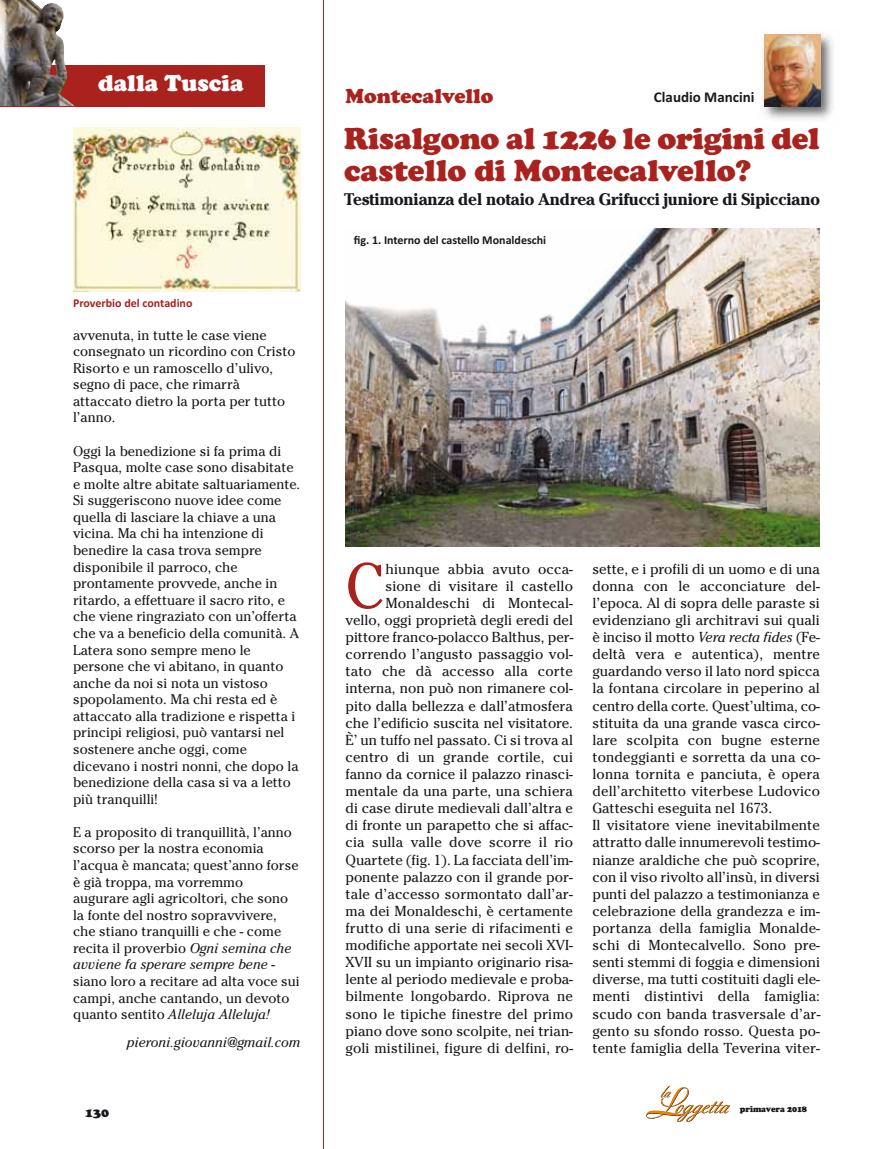
<style>
.page{position:relative;width:893px;height:1149px;background:#fff}
.page>*{position:absolute;margin:0;border:0;box-sizing:border-box;transform-origin:0 0}
.t1{font:62.4px "Cheltenham S Si";color:#a9221e}
.t2{font:900 31.5px/32.1px "Cooper";letter-spacing:-.005em;color:#a9221e}
.t3{font:900 24px "Cooper";color:#fff}
.t4{font:900 21px "Cooper";color:#a9221e}
.t5{font:700 16.5px "Cheltenham S Si";letter-spacing:-.01em;color:#1a171c}
.t6{font:700 15px "Calibri";color:#1a171c}
.t7{font:14.25px/17.1px "Cheltenham S Si";color:#1a171c;text-align:right}
.t8{font:13.8px/16.5px "Cheltenham S Si";color:#1a171c}
.t9{font:italic 13.8px "Cheltenham S Si";color:#1a171c}
.t10{font:900 13.5px "Cooper";color:#1a171c}
.t11{font:700 12px "Calibri";color:#1a171c}
.t12{font:700 12px "Calibri";color:#a9221e}
.t13{font:900 9px "Cooper";color:#1a171c;scale:.95 1}
.s1{font-style:italic}
</style>
<div class="page">
<img style="left:763px;top:34px;width:70px;height:85px">
<img style="left:765px;top:34px;width:55px;height:72px">
<div style="left:0;top:65px;width:265px;height:41px;background:#a9221e"></div>
<img style="left:0;top:0;width:65px;height:65px">
<img style="left:0;top:65px;width:75px;height:41px">
<svg style="left:646px;top:1085px;width:84px;height:36px"></svg>
<img style="left:73px;top:128px;width:227px;height:164px">
<img style="left:345px;top:228px;width:475px;height:318px">
<hr style="left:324px;top:0;width:1px;height:1148px;background:#a9221e">
<h3 class="t3" style="left:98px;top:75px;width:147px">dalla Tuscia</h3>
<p class="t12" style="left:73px;top:298px;width:121px">Proverbio del contadino</p>
<p class="t8" style="left:73px;top:328px;width:224px">avvenuta, in tutte le case viene consegnato un ricordino con Cristo<br>Risorto e un ramoscello d’ulivo, segno di pace, che rimarrà attaccato dietro la porta per tutto l’anno.</p>
<p class="t8" style="left:73px;top:444px;width:229px">Oggi la benedizione si fa prima di<br>Pasqua, molte case sono disabitate e molte altre abitate saltuariamente.<br>Si suggeriscono nuove idee come quella di lasciare la chiave a una vicina. Ma chi ha intenzione di benedire la casa trova sempre disponibile il parroco, che prontamente provvede, anche in ritardo, a effettuare il sacro rito, e che viene ringraziato con un’offerta che va a beneficio della comunità. A<br>Latera sono sempre meno le persone che vi abitano, in quanto anche da noi si nota un vistoso spopolamento. Ma chi resta ed è attaccato alla tradizione e rispetta i principi religiosi, può vantarsi nel sostenere anche oggi, come dicevano i nostri nonni, che dopo la benedizione della casa si va a letto più tranquilli!</p>
<p class="t8" style="left:73px;top:824px;width:228px">E a proposito di tranquillità, l’anno scorso per la nostra economia l’acqua è mancata; quest’anno forse è già troppa, ma vorremmo augurare agli agricoltori, che sono la fonte del nostro sopravvivere, che stiano tranquilli e che - come recita il proverbio <span class="s1">Ogni semina che avviene fa sperare sempre bene</span> - siano loro a recitare ad alta voce sui campi, anche cantando, un devoto quanto sentito <span class="s1">Alleluja Alleluja!</span></p>
<p class="t9" style="left:127px;top:1036px;width:175px">pieroni.giovanni@gmail.com</p>
<p class="t10" style="left:85px;top:1107px;width:26px">130</p>
<h3 class="t4" style="left:345px;top:89px;width:149px">Montecalvello</h3>
<p class="t6" style="left:654px;top:91px;width:102px">Claudio Mancini</p>
<h2 class="t2" style="left:344px;top:125px;width:477px">Risalgono al 1226 le origini del castello di Montecalvello?</h2>
<p class="t5" style="left:344px;top:193px;width:477px">Testimonianza del notaio Andrea Grifucci juniore di Sipicciano</p>
<p class="t11" style="left:354px;top:236px;width:194px">fig. 1. Interno del castello Monaldeschi</p>
<h1 class="t1" style="left:345px;top:563px;width:41px">C</h1>
<p class="t7" style="left:345px;top:561px;width:230px">hiunque abbia avuto occa-<br>sione di visitare il castello Monaldeschi di Montecal-<br>vello, oggi proprietà degli eredi del pittore franco-polacco Balthus, per&shy;correndo l’angusto passaggio vol&shy;tato che dà accesso alla corte interna, non può non rimanere col&shy;pito dalla bellezza e dall’atmosfera che l’edificio suscita nel visitatore.<br>È’ un tuffo nel passato. Ci si trova al centro di un grande cortile, cui fanno da cornice il palazzo rinasci&shy;mentale da una parte, una schiera di case dirute medievali dall’altra e di fronte un parapetto che si affac&shy;cia sulla valle dove scorre il rio Quartete (fig. 1). La facciata dell’im&shy;ponente palazzo con il grande por&shy;tale d’accesso sormontato dall’ar&shy;ma dei Monaldeschi, è certamente frutto di una serie di rifacimenti e modifiche apportate nei secoli XVI-XVII su un impianto originario risa&shy;lente al periodo medievale e proba&shy;bilmente longobardo. Riprova ne sono le tipiche finestre del primo piano dove sono scolpite, nei trian&shy;goli mistilinei, figure di delfini, ro-</p>
<p class="t7" style="left:592px;top:561px;width:230px;text-align:left">sette, e i profili di un uomo e di una donna con le acconciature del&shy;l’epoca. Al di sopra delle paraste si evidenziano gli architravi sui quali è inciso il motto <span class="s1">Vera recta fides</span> (Fe&shy;deltà vera e autentica), mentre guardando verso il lato nord spicca la fontana circolare in peperino al centro della corte. Quest’ultima, co&shy;stituita da una grande vasca circo&shy;lare scolpita con bugne esterne tondeggianti e sorretta da una co&shy;lonna tornita e panciuta, è opera dell’architetto viterbese Ludovico Gatteschi eseguita nel 1673.<br>Il visitatore viene inevitabilmente attratto dalle innumerevoli testimo&shy;nianze araldiche che può scoprire, con il viso rivolto all’insù, in diversi punti del palazzo a testimonianza e celebrazione della grandezza e im&shy;portanza della famiglia Monalde&shy;schi di Montecalvello. Sono pre&shy;senti stemmi di foggia e dimensioni diverse, ma tutti costituiti dagli ele&shy;menti distintivi della famiglia: scudo con banda trasversale d’ar&shy;gento su sfondo rosso. Questa po&shy;tente famiglia della Teverina viter-</p>
<p class="t13" style="left:740px;top:1105px;width:72px">primavera 2018</p>
</div>
